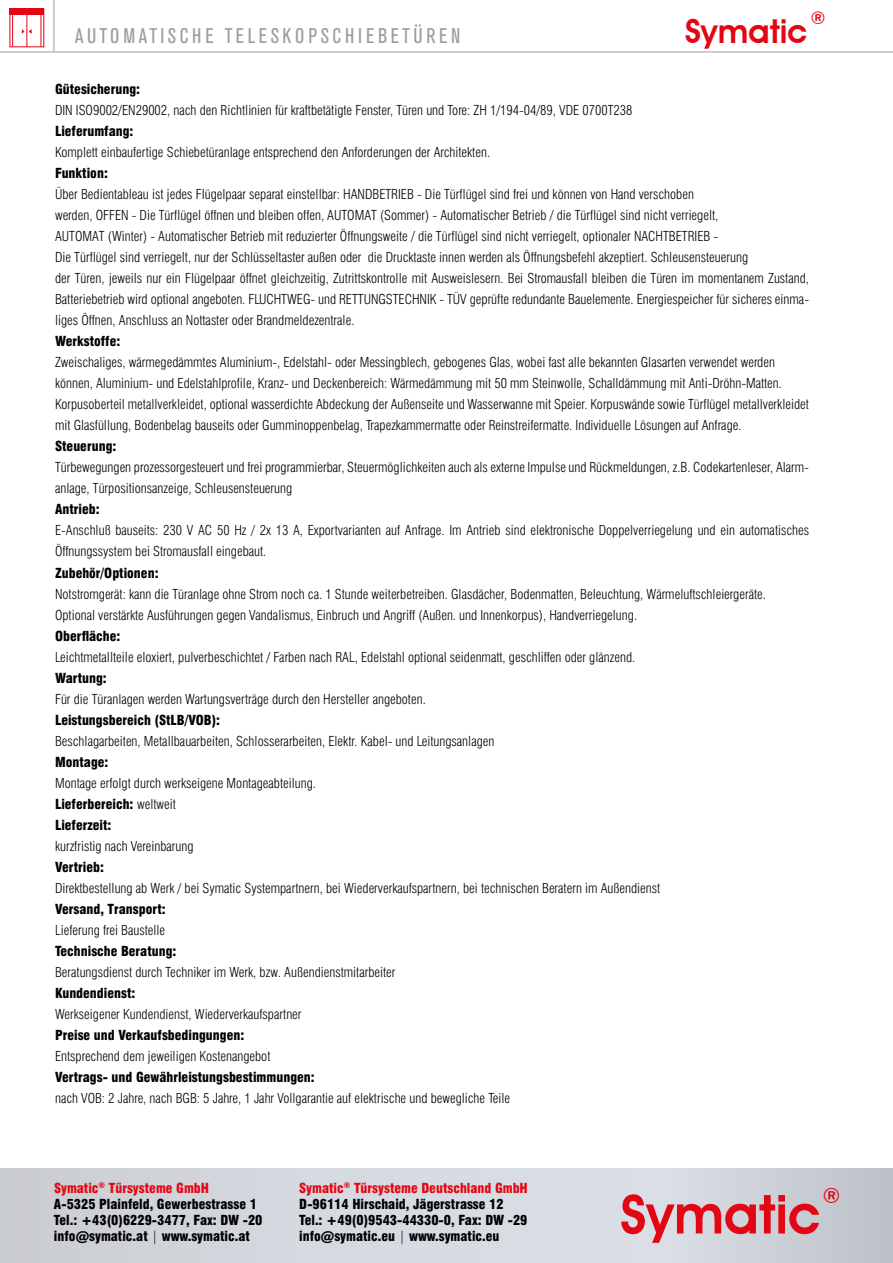
<style>
.page{position:relative;width:893px;height:1263px;background:#fff}
.page>*{position:absolute;margin:0;border:0;box-sizing:border-box;transform-origin:0 0}
.t1{font:600 54px "Avant Garde IT Cby BT";color:#e30613}
.t2{font:600 33px "Avant Garde IT Cby BT";color:#e30613}
.t3{font:condensed 21px "Akzidenz Grotesk BE";letter-spacing:.17em;color:#9d9d9c}
.t4{font:600 21px "Avant Garde IT Cby BT";color:#e30613}
.t5{font:600 17.55px "Avant Garde IT Cby BT";color:#e30613}
.t6{font:300 condensed 13.5px/21px "Swiss 721 BT";color:#000}
.t7{font:900 condensed 13.5px/16.2px "Swiss 721 BT";color:#000}
.s1{font-weight:900}
.s2{color:#e30613}
.s3{font-weight:300}
</style>
<div class="page">
<svg style="left:0;top:1168px;width:893px;height:95px"></svg>
<hr style="left:54px;top:0;width:1px;height:52px;background:#9d9d9c">
<svg style="left:9px;top:8px;width:36px;height:40px"></svg>
<hr style="left:41px;top:14px;width:1px;height:33px;background:#e30613">
<div style="left:10px;top:7px;width:34px;height:8px;background:#e30613"></div>
<hr style="left:12px;top:13px;width:1px;height:34px;background:#e30613">
<hr style="left:26px;top:10px;width:1px;height:37px;background:#e30613">
<hr style="left:1px;top:4px;width:51px;height:4px;background:#fff">
<hr style="left:0;top:52px;width:893px;height:1px;background:#9d9d9c">
<h3 class="t3" style="left:75px;top:24px;width:387px">AUTOMATISCHE TELESKOPSCHIEBETÜREN</h3>
<p class="t5" style="left:811px;top:7px;width:16px">®</p>
<h2 class="t2" style="left:685px;top:12px;width:124px">Symatic</h2>
<p class="t7" style="left:55px;top:81px;width:87px">Gütesicherung:</p>
<p class="t6" style="left:55px;top:100px;width:579px">DIN ISO9002/EN29002, nach den Richtlinien für kraftbetätigte Fenster, Türen und Tore: ZH 1/194-04/89, VDE 0700T238</p>
<p class="t7" style="left:55px;top:123px;width:80px">Lieferumfang:</p>
<p class="t6" style="left:55px;top:142px;width:437px">Komplett einbaufertige Schiebetüranlage entsprechend den Anforderungen der Architekten.</p>
<p class="t7" style="left:55px;top:165px;width:54px">Funktion:</p>
<p class="t6" style="left:55px;top:184px;width:755px">Über Bedientableau ist jedes Flügelpaar separat einstellbar: HANDBETRIEB - Die Türflügel sind frei und können von Hand verschoben<br>werden, OFFEN - Die Türflügel öffnen und bleiben offen, AUTOMAT (Sommer) - Automatischer Betrieb / die Türflügel sind nicht verriegelt,<br>AUTOMAT (Winter) - Automatischer Betrieb mit reduzierter Öffnungsweite / die Türflügel sind nicht verriegelt, optionaler NACHTBETRIEB -<br>Die Türflügel sind verriegelt, nur der Schlüsseltaster außen oder die Drucktaste innen werden als Öffnungsbefehl akzeptiert. Schleusensteuerung<br>der Türen, jeweils nur ein Flügelpaar öffnet gleichzeitig, Zutrittskontrolle mit Ausweislesern. Bei Stromausfall bleiben die Türen im momentanem Zustand, Batteriebetrieb wird optional angeboten. FLUCHTWEG- und RETTUNGSTECHNIK - TÜV geprüfte redundante Bauelemente. Energiespeicher für sicheres einma&shy;liges Öffnen, Anschluss an Nottaster oder Brandmeldezentrale.</p>
<p class="t7" style="left:55px;top:333px;width:67px">Werkstoffe:</p>
<p class="t6" style="left:55px;top:352px;width:755px">Zweischaliges, wärmegedämmtes Aluminium-, Edelstahl- oder Messingblech, gebogenes Glas, wobei fast alle bekannten Glasarten verwendet werden können, Aluminium- und Edelstahlprofile, Kranz- und Deckenbereich: Wärmedämmung mit 50 mm Steinwolle, Schalldämmung mit Anti-Dröhn-Matten.<br>Korpusoberteil metallverkleidet, optional wasserdichte Abdeckung der Außenseite und Wasserwanne mit Speier. Korpuswände sowie Türflügel metallverkleidet mit Glasfüllung, Bodenbelag bauseits oder Gumminoppenbelag, Trapezkammermatte oder Reinstreifermatte. Individuelle Lösungen auf Anfrage.</p>
<p class="t7" style="left:55px;top:438px;width:63px">Steuerung:</p>
<p class="t6" style="left:55px;top:457px;width:755px">Türbewegungen prozessorgesteuert und frei programmierbar, Steuermöglichkeiten auch als externe Impulse und Rückmeldungen, z.B. Codekartenleser, Alarm&shy;anlage, Türpositionsanzeige, Schleusensteuerung</p>
<p class="t7" style="left:55px;top:501px;width:46px">Antrieb:</p>
<p class="t6" style="left:55px;top:520px;width:755px">E-Anschluß bauseits: 230 V AC 50 Hz / 2x 13 A, Exportvarianten auf Anfrage. Im Antrieb sind elektronische Doppelverriegelung und ein automatisches<br>Öffnungssystem bei Stromausfall eingebaut.</p>
<p class="t7" style="left:55px;top:564px;width:105px">Zubehör/Optionen:</p>
<p class="t6" style="left:55px;top:583px;width:712px">Notstromgerät: kann die Türanlage ohne Strom noch ca. 1 Stunde weiterbetreiben. Glasdächer, Bodenmatten, Beleuchtung, Wärmeluftschleiergeräte.<br>Optional verstärkte Ausführungen gegen Vandalismus, Einbruch und Angriff (Außen. und Innenkorpus), Handverriegelung.</p>
<p class="t7" style="left:55px;top:627px;width:67px">Oberfläche:</p>
<p class="t6" style="left:55px;top:646px;width:582px">Leichtmetallteile eloxiert, pulverbeschichtet / Farben nach RAL, Edelstahl optional seidenmatt, geschliffen oder glänzend.</p>
<p class="t7" style="left:55px;top:669px;width:53px">Wartung:</p>
<p class="t6" style="left:55px;top:688px;width:372px">Für die Türanlagen werden Wartungsverträge durch den Hersteller angeboten.</p>
<p class="t7" style="left:55px;top:711px;width:167px">Leistungsbereich (StLB/VOB):</p>
<p class="t6" style="left:55px;top:730px;width:441px">Beschlagarbeiten, Metallbauarbeiten, Schlosserarbeiten, Elektr. Kabel- und Leitungsanlagen</p>
<p class="t7" style="left:55px;top:753px;width:55px">Montage:</p>
<p class="t6" style="left:55px;top:772px;width:262px">Montage erfolgt durch werkseigene Montageabteilung.<br><span class="s1">Lieferbereich:</span> weltweit<br><span class="s1">Lieferzeit:</span></p>
<p class="t6" style="left:55px;top:835px;width:140px">kurzfristig nach Vereinbarung</p>
<p class="t7" style="left:55px;top:859px;width:50px">Vertrieb:</p>
<p class="t6" style="left:55px;top:877px;width:607px">Direktbestellung ab Werk / bei Symatic Systempartnern, bei Wiederverkaufspartnern, bei technischen Beratern im Außendienst</p>
<p class="t7" style="left:55px;top:901px;width:112px">Versand, Transport:</p>
<p class="t6" style="left:55px;top:919px;width:112px">Lieferung frei Baustelle</p>
<p class="t7" style="left:55px;top:943px;width:123px">Technische Beratung:</p>
<p class="t6" style="left:55px;top:961px;width:342px">Beratungsdienst durch Techniker im Werk, bzw. Außendienstmitarbeiter</p>
<p class="t7" style="left:55px;top:985px;width:82px">Kundendienst:</p>
<p class="t6" style="left:55px;top:1003px;width:248px">Werkseigener Kundendienst, Wiederverkaufspartner</p>
<p class="t7" style="left:55px;top:1027px;width:191px">Preise und Verkaufsbedingungen:</p>
<p class="t6" style="left:55px;top:1045px;width:217px">Entsprechend dem jeweiligen Kostenangebot</p>
<p class="t7" style="left:55px;top:1069px;width:261px">Vertrags- und Gewährleistungsbestimmungen:</p>
<p class="t6" style="left:55px;top:1087px;width:457px">nach VOB: 2 Jahre, nach BGB: 5 Jahre, 1 Jahr Vollgarantie auf elektrische und bewegliche Teile</p>
<p class="t7" style="left:54px;top:1179px;width:210px"><span class="s2">Symatic</span><sup>®</sup> <span class="s2">Türsysteme GmbH<br></span>A-5325 Plainfeld, Gewerbestrasse 1<br>Tel.: +43(0)6229-3477, Fax: DW -20 info@symatic.at <span class="s3">|</span> www.symatic.at</p>
<p class="t7" style="left:299px;top:1179px;width:230px"><span class="s2">Symatic</span><sup>®</sup> <span class="s2">Türsysteme Deutschland GmbH </span>D-96114 Hirschaid, Jägerstrasse 12<br>Tel.: +49(0)9543-44330-0, Fax: DW -29 info@symatic.eu <span class="s3">|</span> www.symatic.eu</p>
<h1 class="t1" style="left:620px;top:1182px;width:202px">Symatic</h1>
<h3 class="t4" style="left:823px;top:1183px;width:19px">®</h3>
</div>
